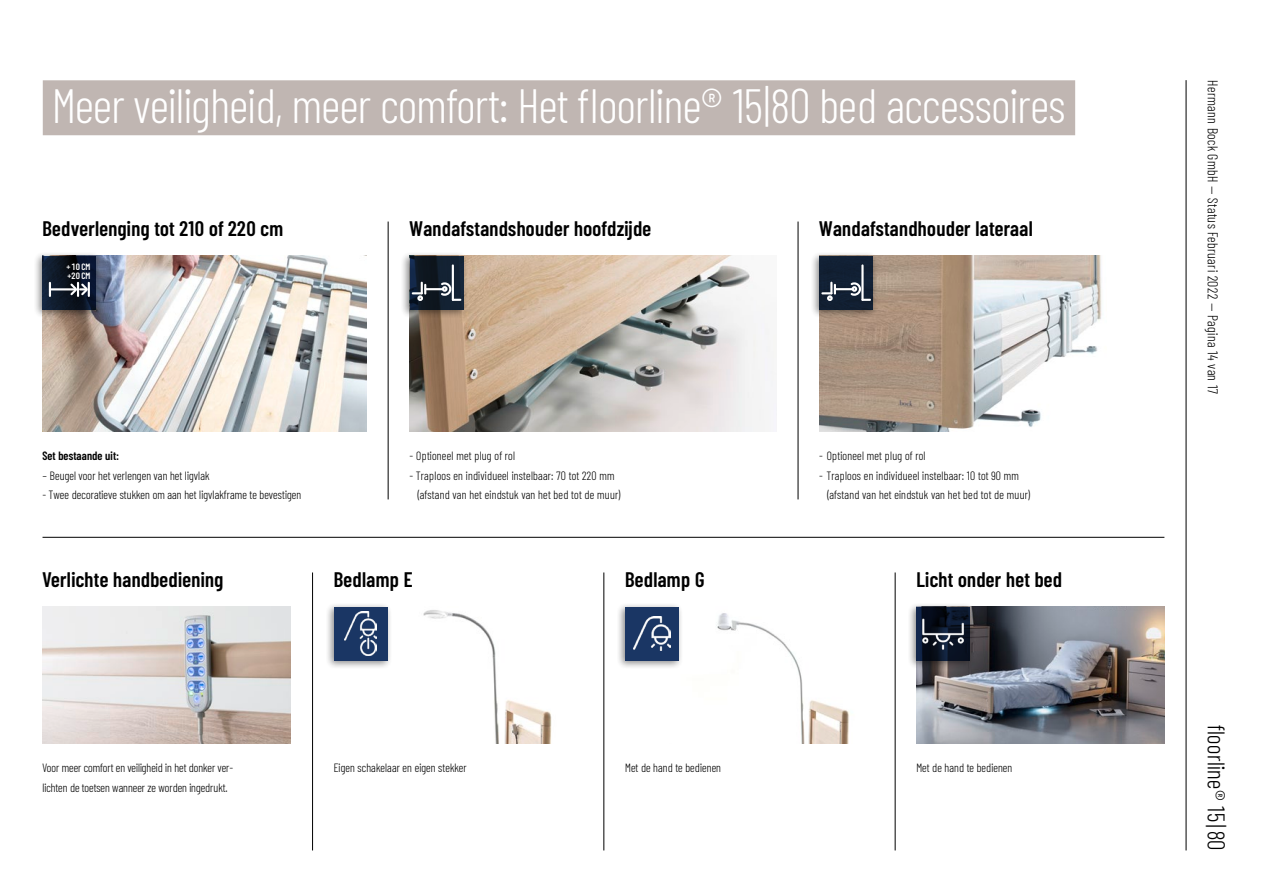
<style>
.page{position:relative;width:1263px;height:893px;background:#fff}
.page>*{position:absolute;margin:0;border:0;box-sizing:border-box;transform-origin:0 0}
.t1{font:300 48px "Barlow Condensed";color:#fff}
.t2{font:300 24px "Barlow Condensed";letter-spacing:.02em;color:#000}
.t3{font:600 21px "Barlow Condensed";letter-spacing:.015em;color:#000}
.t4{font:300 14.25px "Barlow Condensed";letter-spacing:.03em;color:#000}
.t5{font:300 12px/19.5px "Barlow Condensed";letter-spacing:.01em;color:#000}
.t6{font:600 12px "Barlow Condensed";letter-spacing:.01em;color:#000}
.t7{font:600 9.15px/9.1px "Barlow Condensed";color:#fff}
</style>
<div class="page">
<div style="left:43px;top:80px;width:1032px;height:55px;background:#c0b6b2"></div>
<hr style="left:1186px;top:80px;width:1px;height:770px;background:#000">
<img style="left:423px;top:610px;width:129px;height:133px">
<img style="left:716px;top:613px;width:134px;height:130px">
<hr style="left:388px;top:222px;width:1px;height:277px;background:#000">
<hr style="left:798px;top:222px;width:1px;height:277px;background:#000">
<hr style="left:43px;top:537px;width:1121px;height:1px;background:#000">
<img style="left:43px;top:256px;width:324px;height:175px">
<div style="left:33px;top:251px;width:68px;height:68px;background:#000;opacity:.5"></div>
<svg style="left:43px;top:256px;width:53px;height:54px;background:#0d1728"></svg>
<hr style="left:50px;top:288px;width:25px;height:2px;background:#fff">
<svg style="left:49px;top:283px;width:2px;height:13px"></svg>
<svg style="left:68px;top:282px;width:22px;height:15px"></svg>
<img style="left:410px;top:256px;width:367px;height:175px">
<div style="left:400px;top:251px;width:69px;height:68px;background:#000;opacity:.5"></div>
<svg style="left:410px;top:256px;width:54px;height:54px;background:#111e2e"></svg>
<hr style="left:452px;top:265px;width:2px;height:35px;background:#fff">
<svg style="left:413px;top:281px;width:47px;height:20px"></svg>
<img style="left:819px;top:256px;width:283px;height:175px">
<div style="left:810px;top:251px;width:68px;height:68px;background:#000;opacity:.5"></div>
<div style="left:819px;top:256px;width:54px;height:54px;background:#112034"></div>
<hr style="left:861px;top:265px;width:2px;height:35px;background:#fff">
<svg style="left:822px;top:281px;width:48px;height:20px"></svg>
<div style="left:325px;top:602px;width:68px;height:68px;background:#000;opacity:.5"></div>
<div style="left:334px;top:607px;width:54px;height:54px;background:#1a3664"></div>
<img style="left:345px;top:612px;width:32px;height:44px">
<div style="left:616px;top:602px;width:68px;height:68px;background:#000;opacity:.5"></div>
<div style="left:625px;top:607px;width:54px;height:54px;background:#1a3664"></div>
<img style="left:633px;top:616px;width:38px;height:35px">
<img style="left:916px;top:607px;width:248px;height:136px">
<div style="left:907px;top:602px;width:68px;height:68px;background:#000;opacity:.5"></div>
<svg style="left:916px;top:607px;width:54px;height:54px"></svg>
<img style="left:918px;top:608px;width:51px;height:51px">
<hr style="left:603px;top:572px;width:1px;height:278px;background:#000">
<hr style="left:312px;top:572px;width:1px;height:278px;background:#000">
<hr style="left:895px;top:572px;width:1px;height:278px;background:#000">
<img style="left:43px;top:607px;width:248px;height:136px">
<h1 class="t1" style="left:52px;top:72px;width:1015px">Meer veiligheid, meer comfort: Het floorline® 15|80 bed accessoires</h1>
<h3 class="t3" style="left:43px;top:214px;width:242px">Bedverlenging tot 210 of 220 cm</h3>
<p class="t7" style="left:66px;top:262px;width:25px">+10CM +20 CM</p>
<h3 class="t3" style="left:410px;top:214px;width:243px">Wandafstandshouder hoofdzijde</h3>
<h3 class="t3" style="left:819px;top:214px;width:215px">Wandafstandhouder lateraal</h3>
<p class="t6" style="left:43px;top:448px;width:78px">Set bestaande uit:</p>
<p class="t5" style="left:43px;top:465px;width:168px">– Beugel voor het verlengen van het ligvlak</p>
<p class="t5" style="left:43px;top:484px;width:260px">- Twee decoratieve stukken om aan het ligvlakframe te bevestigen</p>
<h3 class="t3" style="left:43px;top:565px;width:182px">Verlichte handbediening</h3>
<p class="t5" style="left:410px;top:445px;width:107px">- Optioneel met plug of rol</p>
<p class="t5" style="left:417px;top:465px;width:205px;text-indent:-8px">- Traploos en individueel instelbaar: 70 tot 220 mm (afstand van het eindstuk van het bed tot de muur)</p>
<h3 class="t3" style="left:334px;top:565px;width:80px">Bedlamp E</h3>
<h3 class="t3" style="left:625px;top:565px;width:81px">Bedlamp G</h3>
<p class="t5" style="left:819px;top:445px;width:108px">- Optioneel met plug of rol</p>
<p class="t5" style="left:827px;top:465px;width:205px;text-indent:-8px">- Traploos en individueel instelbaar: 10 tot 90 mm (afstand van het eindstuk van het bed tot de muur)</p>
<h3 class="t3" style="left:916px;top:565px;width:147px">Licht onder het bed</h3>
<p class="t5" style="left:43px;top:757px;width:192px">Voor meer comfort en veiligheid in het donker ver&shy;lichten de toetsen wanneer ze worden ingedrukt.</p>
<p class="t5" style="left:334px;top:757px;width:135px">Eigen schakelaar en eigen stekker</p>
<p class="t5" style="left:625px;top:757px;width:97px">Met de hand te bedienen</p>
<p class="t5" style="left:916px;top:757px;width:97px">Met de hand te bedienen</p>
<p class="t4" style="left:1223px;top:80px;width:315px;rotate:90deg">Hermann Bock GmbH — Status Februari 2022 — Pagina 14 van 17</p>
<h2 class="t2" style="left:1233px;top:725px;width:127px;rotate:90deg">floorline® 15|80</h2>
</div>
